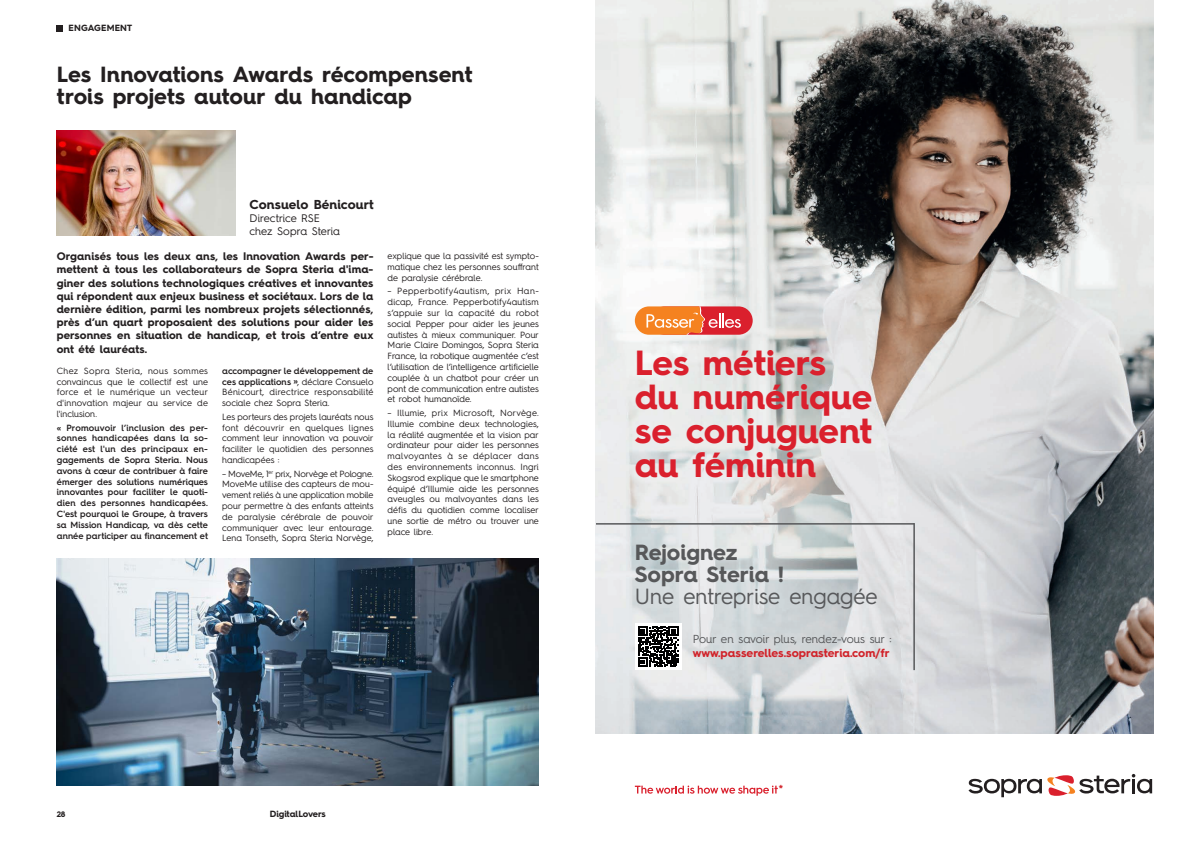
<style>
.page{position:relative;width:1191px;height:842px;background:#fff}
.page>*{position:absolute;margin:0;border:0;box-sizing:border-box;transform-origin:0 0}
.t1{font:700 35px/33.9px "Hurme Geometric Sans 4";color:#da202d}
.Titres_pages_article{font:700 22px/22px "Hurme Geometric Sans 4";color:#231f20}
.t2{font:700 22px/22px "Hurme Geometric Sans 4";color:#57585a}
.Prénom_Nom{font:700 13px "Hurme Geometric Sans 4";letter-spacing:.005em;color:#231f20}
.t3{font:700 11.6px/14px "Hurme Geometric Sans 4";color:#d1232a}
.Intros_articles{font:700 11px/13.2px "Hurme Geometric Sans 4";letter-spacing:.005em;color:#231f20;text-align:justify}
.Titre_pro{font:11px "Hurme Geometric Sans 4";letter-spacing:-.005em;color:#231f20}
.Texte_courant{font:9px/10.8px "Hurme Geometric Sans 4";color:#231f20;text-align:justify}
.Texte_courant-2{font:600 9px/10.8px "Hurme Geometric Sans 4";letter-spacing:.005em;color:#231f20;text-align:justify}
.Titre_G_haut-de-page{font:700 9px "Hurme Geometric Sans 4";color:#231f20}
.Titre_G_haut-de-page-2{font:700 9px "Hurme Geometric Sans 4";letter-spacing:.02em;color:#231f20}
.t4{font:700 8px "Hurme Geometric Sans 4";color:#231f20}
.s1{font-weight:600}
.s2{font-weight:400}
.s3{font-weight:400;color:#57585a}
</style>
<div class="page">
<img style="left:57px;top:130px;width:178px;height:105px">
<img style="left:57px;top:558px;width:482px;height:227px">
<img style="left:595px;top:0;width:558px;height:733px">
<div style="left:635px;top:623px;width:46px;height:47px;background:#fff"></div>
<svg style="left:638px;top:626px;width:40px;height:41px"></svg>
<svg style="left:968px;top:774px;width:184px;height:23px"></svg>
<div style="left:650px;top:306px;width:102px;height:29px;background:#da202d;border-radius:14px"></div>
<svg style="left:635px;top:306px;width:106px;height:29px"></svg>
<hr style="left:597px;top:523px;width:317px;height:2px;background:#57585a">
<hr style="left:913px;top:523px;width:2px;height:147px;background:#57585a">
<svg style="left:635px;top:785px;width:143px;height:11px"></svg>
<div style="left:57px;top:25px;width:6px;height:7px;background:#231f20"></div>
<p class="Titre_G_haut-de-page-2" style="left:68px;top:22px;width:65px">ENGAGEMENT</p>
<p class="Titres_pages_article" style="left:57px;top:63px;width:417px">Les Innovations Awards récompensent trois projets autour du handicap</p>
<p class="Prénom_Nom" style="left:250px;top:195px;width:126px">Consuelo Bénicourt</p>
<p class="Titre_pro" style="left:250px;top:211px;width:72px">Directrice RSE</p>
<p class="Titre_pro" style="left:250px;top:224px;width:92px">chez Sopra --Steria</p>
<p class="Intros_articles" style="left:57px;top:250px;width:318px">Organisés tous les deux ans, les Innovation Awards per&shy;mettent à tous les collaborateurs de Sopra -Steria d'ima&shy;giner des solutions technologiques créatives et innovantes qui répondent aux enjeux business et sociétaux. Lors de la dernière édition, parmi les nombreux projets sélectionnés, près d’un quart proposaient des solutions pour aider les personnes en situation de handicap, et trois d’entre eux ont été lauréats.</p>
<p class="Texte_courant" style="left:57px;top:365px;width:153px">Chez Sopra Steria, nous sommes convaincus que le collectif est une force et le numérique un vecteur d'innovation majeur au service de l'inclusion.</p>
<p class="Texte_courant-2" style="left:57px;top:422px;width:153px">« Promouvoir l’inclusion des per‑ sonnes handicapées dans la so‑ ciété est l'un des principaux en‑ gagements de Sopra --Steria. Nous avons à cœur de contribuer à faire émerger des solutions numériques innovantes pour faciliter le quoti‑ dien des personnes handicapées.<br>C'est pourquoi le Groupe, à travers sa Mission Handicap, va dès cette année participer au financement et</p>
<p class="Texte_courant" style="left:222px;top:365px;width:153px"><span class="s1">accompagner le développement de ces applications »</span>, déclare Consuelo Bénicourt, directrice responsabilité sociale chez Sopra -Steria.</p>
<p class="Texte_courant" style="left:222px;top:411px;width:153px">Les porteurs des projets lauréats nous font découvrir en quelques lignes comment leur innovation va pouvoir faciliter le quotidien des personnes handicapées :</p>
<p class="Texte_courant" style="left:222px;top:468px;width:153px">– MoveMe, 1<sup>er</sup> prix, Norvège et Pologne.<br>MoveMe utilise des capteurs de mou&shy;vement reliés à une application mobile pour permettre à des enfants atteints de paralysie cérébrale de pouvoir communiquer avec leur entourage.<br>Lena Tonseth, Sopra --Steria Norvège,</p>
<p class="Texte_courant" style="left:387px;top:250px;width:153px">explique que la passivité est sympto&shy;matique chez les personnes souffrant de paralysie cérébrale.</p>
<p class="Texte_courant" style="left:387px;top:286px;width:153px">– Pepperbotify4autism, prix Han&shy;dicap, France. Pepperbotify4autism s’appuie sur la capacité du robot social Pepper pour aider les jeunes autistes à mieux communiquer. Pour Marie Claire Domingos, Sopra --Steria France, la robotique augmentée c’est l’utilisation de l’intelligence artificielle couplée à un chatbot pour créer un pont de communication entre autistes et robot humanoïde.</p>
<p class="Texte_courant" style="left:387px;top:407px;width:153px">– Illumie, prix Microsoft, Norvège.<br>Illumie combine deux technologies, la réalité augmentée et la vision par ordinateur pour aider les personnes malvoyantes à se déplacer dans des environnements inconnus. Ingri Skogsrod explique que le smartphone équipé d’Illumie aide les personnes aveugles ou malvoyantes dans les défis du quotidien comme localiser une sortie de métro ou trouver une place libre.</p>
<p class="t4" style="left:57px;top:808px;width:10px">28</p>
<p class="Titre_G_haut-de-page" style="left:270px;top:808px;width:58px">DigitalLovers</p>
<p class="t1" style="left:635px;top:345px;width:239px">Les métiers du numérique se conjuguent au féminin</p>
<p class="t2" style="left:635px;top:541px;width:244px">Rejoignez<br>Sopra Steria !<br><span class="s2">Une entreprise engagée</span></p>
<p class="t3" style="left:693px;top:632px;width:200px"><span class="s3">Pour en savoir plus, rendez-vous sur : </span>www.passerelles.soprasteria.com/fr</p>
<p class="t3" style="left:779px;top:782px;width:6px">*</p>
</div>
